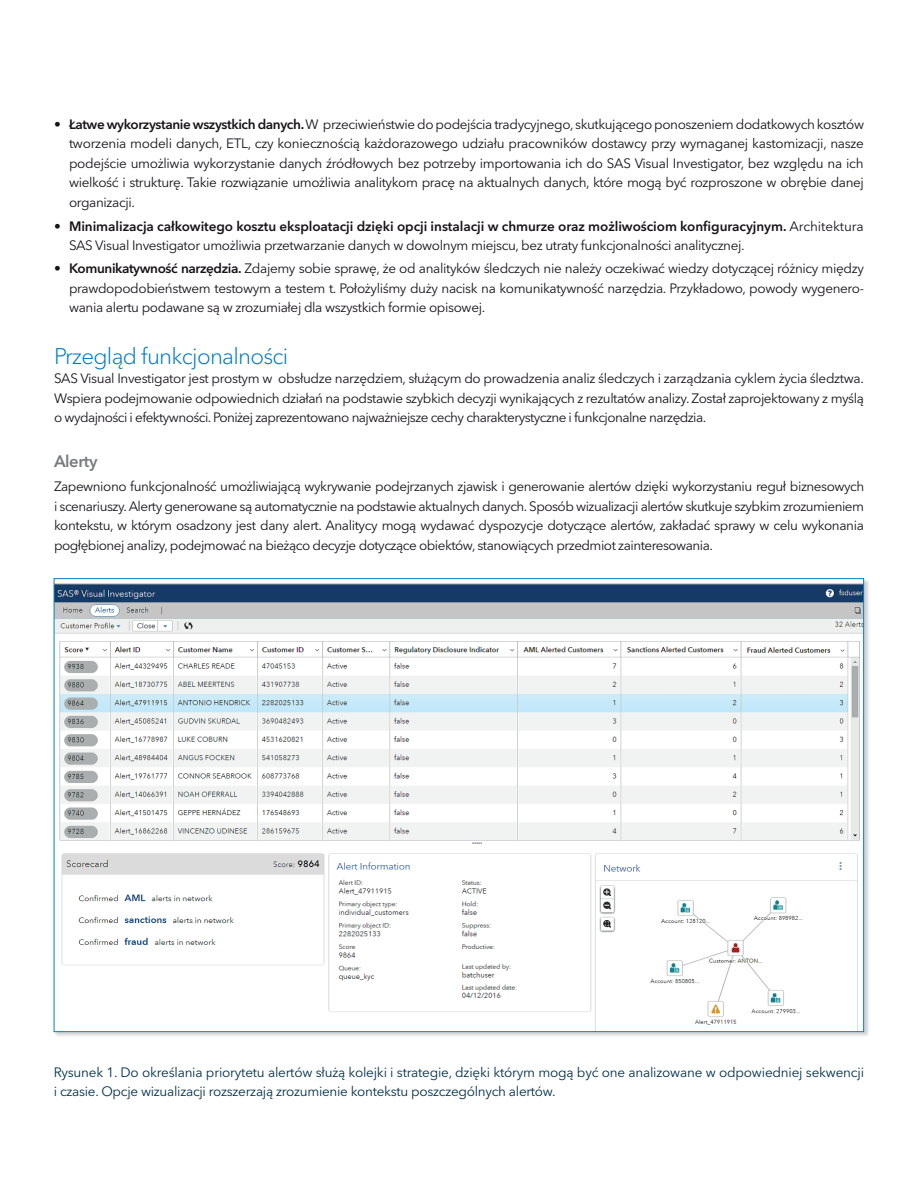
<style>
.page{position:relative;width:918px;height:1188px;background:#fff}
.page>*{position:absolute;margin:0;border:0;box-sizing:border-box;transform-origin:0 0}
.Subhead-1_Cobalt{font:300 22.5px "Avenir Next W1 G";letter-spacing:-.035em;color:#007bc3}
.Subhead-2_Slate{font:600 16.5px "Avenir Next W1 G";letter-spacing:-.025em;color:#787a7c}
.Body_Bullet_-_Last{font:13.5px/19.5px "Avenir Next W1 G";letter-spacing:-.025em;color:#171419}
.Body_Bullet{font:13.5px/19.5px "Avenir Next W1 G";letter-spacing:-.03em;color:#171419;text-align:justify}
.Body{font:13.5px/19.5px "Avenir Next W1 G";letter-spacing:-.035em;color:#171419;text-align:justify}
.Subhead-1_Cobalt-2{font:13.5px/19.5px "Avenir Next W1 G";letter-spacing:-.045em;color:#171419;text-align:justify}
.Figure_Caption_-_col{font:13.5px/19.5px "Avenir Next W1 G";letter-spacing:-.015em;color:#02304b}
.s1{font-weight:500}
.s2{font-weight:600}
</style>
<div class="page">
<div style="left:54px;top:578px;width:816px;height:460px;background:#171419;opacity:.2"></div>
<img style="left:56px;top:584px;width:806px;height:446px">
<p class="Body_Bullet" style="left:69px;top:114px;width:797px;text-indent:-15px"><span class="s1">•</span> <span class="s2">Łatwe wykorzystanie wszystkich danych.</span> W przeciwieństwie do podejścia tradycyjnego, skutkującego ponoszeniem dodatkowych kosztów tworzenia modeli danych, ETL, czy koniecznością każdorazowego udziału pracowników dostawcy przy wymaganej kastomizacji, nasze podejście umożliwia wykorzystanie danych źródłowych bez potrzeby importowania ich do SAS Visual Investigator, bez względu na ich wielkość i strukturę. Takie rozwiązanie umożliwia analitykom pracę na aktualnych danych, które mogą być rozproszone w obrębie danej organizacji.</p>
<p class="Body_Bullet_-_Last" style="left:69px;top:216px;width:796px;text-indent:-15px"><span class="s1">•</span> <span class="s2">Minimalizacja całkowitego kosztu eksploatacji dzięki opcji instalacji w chmurze oraz możliwościom konfiguracyjnym.</span> Architektura<br>SAS Visual Investigator umożliwia przetwarzanie danych w dowolnym miejscu, bez utraty funkcjonalności analitycznej.</p>
<p class="Body_Bullet_-_Last" style="left:69px;top:259px;width:797px;text-align:justify;text-indent:-15px"><span class="s1">•</span> <span class="s2">Komunikatywność narzędzia.</span> Zdajemy sobie sprawę, że od analityków śledczych nie należy oczekiwać wiedzy dotyczącej różnicy między prawdopodobieństwem testowym a testem t. Położyliśmy duży nacisk na komunikatywność narzędzia. Przykładowo, powody wygenero&shy;wania alertu podawane są w zrozumiałej dla wszystkich formie opisowej.</p>
<p class="Subhead-1_Cobalt" style="left:54px;top:342px;width:236px">Przegląd funkcjonalności</p>
<p class="Subhead-1_Cobalt-2" style="left:54px;top:369px;width:812px">SAS Visual Investigator jest prostym w obsłudze narzędziem, służącym do prowadzenia analiz śledczych i zarządzania cyklem życia śledztwa.<br>Wspiera podejmowanie odpowiednich działań na podstawie szybkich decyzji wynikających z rezultatów analizy. Został zaprojektowany z myślą o wydajności i efektywności. Poniżej zaprezentowano najważniejsze cechy charakterystyczne i funkcjonalne narzędzia.</p>
<p class="Subhead-2_Slate" style="left:54px;top:451px;width:45px">Alerty</p>
<p class="Body" style="left:54px;top:477px;width:812px">Zapewniono funkcjonalność umożliwiającą wykrywanie podejrzanych zjawisk i generowanie alertów dzięki wykorzystaniu reguł biznesowych i scenariuszy. Alerty generowane są automatycznie na podstawie aktualnych danych. Sposób wizualizacji alertów skutkuje szybkim zrozumieniem kontekstu, w którym osadzony jest dany alert. Analitycy mogą wydawać dyspozycje dotyczące alertów, zakładać sprawy w celu wykonania pogłębionej analizy, podejmować na bieżąco decyzje dotyczące obiektów, stanowiących przedmiot zainteresowania.</p>
<p class="Figure_Caption_-_col" style="left:54px;top:1062px;width:812px">Rysunek 1. Do określania priorytetu alertów służą kolejki i strategie, dzięki którym mogą być one analizowane w odpowiedniej sekwencji i czasie. Opcje wizualizacji rozszerzają zrozumienie kontekstu poszczególnych alertów.</p>
</div>
